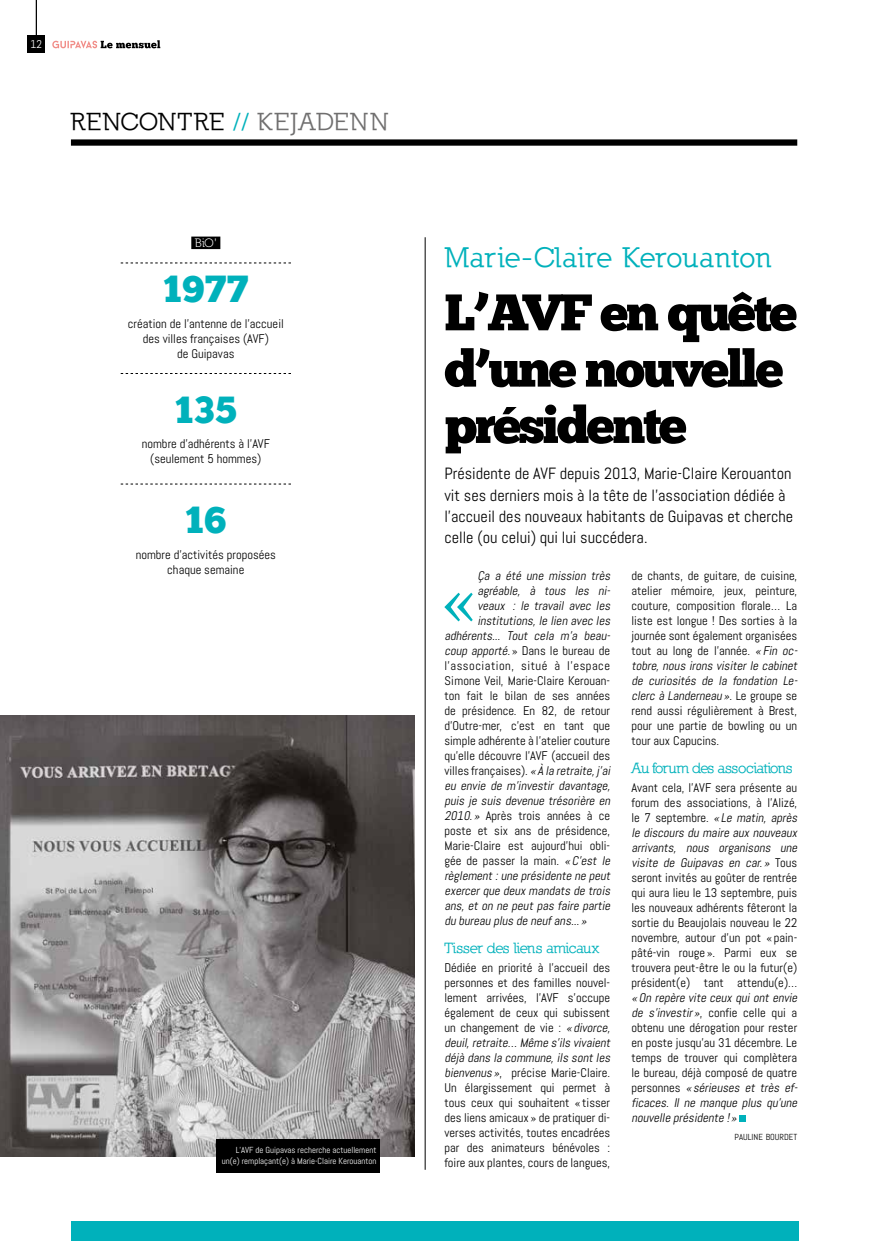
<style>
.page{position:relative;width:869px;height:1241px;background:#fff}
.page>*{position:absolute;margin:0;border:0;box-sizing:border-box;transform-origin:0 0}
.t1{font:76.75px "Abel";color:#00b1bb}
.t2{font:51.25px/56.2px "Chunk Five Ex";letter-spacing:-.05em;color:#000}
.t3{font:37.5px "Chunk Five Ex";letter-spacing:.02em;color:#00b1bb}
.t4{font:700 28.75px "Nilland";letter-spacing:.015em;color:#00b1bb}
.t5{font:700 25px "Nilland";letter-spacing:.05em;color:#000}
.t6{font:16.25px/21.2px "Abel";color:#000}
.t7{font:700 15px "Nilland";letter-spacing:-.03em;color:#00b1bb}
.t8{font:12.5px/15px "Abel";color:#000}
.t9{font:italic 12.5px "Abel";color:#000}
.t10{font:12.5px "Abel";letter-spacing:.04em;color:#000}
.t11{font:12.5px "Nilland";color:#fff}
.t12{font:11.25px "Abel";color:#fff}
.t13{font:8.75px/11.2px "Abel";color:#fff;text-align:right}
.t14{font:8.75px "Abel";color:#000}
.s1{color:#00b1bb}
.s2{color:#706f6f}
.s3{font-style:italic}
</style>
<div class="page">
<hr style="left:36px;top:0;width:1px;height:38px;background:#000">
<div style="left:27px;top:35px;width:18px;height:18px;background:#000"></div>
<div style="left:71px;top:139px;width:725px;height:7px;background:#000"></div>
<div style="left:71px;top:1221px;width:726px;height:19px;background:#00b1bb"></div>
<svg style="left:52px;top:40px;width:108px;height:8px"></svg>
<hr style="left:424px;top:237px;width:1px;height:932px;background:#000">
<img style="left:0;top:715px;width:414px;height:441px">
<div style="left:217px;top:1138px;width:163px;height:34px;background:#000"></div>
<svg style="left:121px;top:373px;width:170px;height:1px"></svg>
<svg style="left:121px;top:262px;width:170px;height:1px"></svg>
<svg style="left:121px;top:483px;width:170px;height:1px"></svg>
<div style="left:191px;top:236px;width:29px;height:13px;background:#000"></div>
<div style="left:739px;top:1115px;width:7px;height:6px;background:#00b1bb"></div>
<p class="t12" style="left:31px;top:37px;width:13px">12</p>
<h3 class="t5" style="left:71px;top:106px;width:318px">RENCONTRE <span class="s1">//</span> <span class="s2">KEJADENN</span></h3>
<p class="t11" style="left:195px;top:236px;width:23px">BiO'</p>
<h3 class="t3" style="left:163px;top:261px;width:87px">1977</h3>
<p class="t8" style="left:128px;top:316px;width:157px;text-align:center">création de l’antenne de l’accueil des villes françaises (AVF)<br>de Guipavas</p>
<h3 class="t3" style="left:175px;top:381px;width:63px">135</h3>
<p class="t8" style="left:142px;top:436px;width:129px;text-align:center">nombre d’adhérents à l’AVF (seulement 5 hommes)</p>
<h3 class="t3" style="left:185px;top:491px;width:43px">16</h3>
<p class="t8" style="left:136px;top:547px;width:142px;text-align:center">nombre d’activités proposées chaque semaine</p>
<p class="t13" style="left:222px;top:1144px;width:156px">L’AVF de Guipavas recherche actuellement un(e) remplaçant(e) à Marie-Claire Kerouanton</p>
<h3 class="t4" style="left:444px;top:240px;width:328px">Marie-Claire Kerouanton</h3>
<h2 class="t2" style="left:444px;top:283px;width:354px">L’AVF en quête d’une nouvelle présidente</h2>
<h3 class="t6" style="left:444px;top:463px;width:350px">Présidente de AVF depuis 2013, Marie-Claire Kerouanton vit ses derniers mois à la tête de l’association dédiée à l’accueil des nouveaux habitants de Guipavas et cherche celle (ou celui) qui lui succédera.</h3>
<p class="t9" style="left:477px;top:567px;width:137px">Ça a été une mission très</p>
<p class="t9" style="left:477px;top:582px;width:137px">agréable, à tous les ni-</p>
<p class="t9" style="left:477px;top:597px;width:137px">veaux : le travail avec les</p>
<p class="t9" style="left:477px;top:612px;width:137px">institutions,le lien avec les</p>
<p class="t9" style="left:444px;top:627px;width:170px">adhérents... Tout cela m’a beau-</p>
<p class="t8" style="left:444px;top:642px;width:167px"><span class="s3">coup apporté.</span>» Dans le bureau de</p>
<p class="t10" style="left:444px;top:657px;width:167px">l’association, situé à l’espace</p>
<p class="t8" style="left:444px;top:672px;width:167px">Simone Veil, Marie-Claire Kerouan-</p>
<p class="t8" style="left:444px;top:687px;width:167px">ton fait le bilan de ses années</p>
<p class="t8" style="left:444px;top:702px;width:167px">de présidence. En 82, de retour</p>
<p class="t8" style="left:444px;top:717px;width:167px">d’Outre-mer, c’est en tant que</p>
<p class="t8" style="left:444px;top:732px;width:167px">simple adhérente à l’atelier couture</p>
<p class="t8" style="left:444px;top:747px;width:167px">qu’elle découvre l’AVF (accueil des</p>
<p class="t8" style="left:444px;top:762px;width:170px">villes françaises). <span class="s3">«À la retraite,j’ai</span></p>
<p class="t9" style="left:444px;top:777px;width:170px">eu envie de m’investir davantage,</p>
<p class="t9" style="left:444px;top:792px;width:170px">puis je suis devenue trésorière en</p>
<p class="t8" style="left:444px;top:807px;width:167px"><span class="s3">2010.»</span> Après trois années à ce</p>
<p class="t8" style="left:444px;top:822px;width:167px">poste et six ans de présidence,</p>
<p class="t8" style="left:444px;top:837px;width:167px">Marie-Claire est aujourd’hui obli-</p>
<p class="t8" style="left:444px;top:852px;width:170px">gée de passer la main. <span class="s3">«C’est le</span></p>
<p class="t9" style="left:444px;top:867px;width:170px">règlement:une présidente ne peut</p>
<p class="t9" style="left:444px;top:882px;width:170px">exercerque deux mandats de trois</p>
<p class="t9" style="left:444px;top:897px;width:170px">ans, et on ne peut pas faire partie</p>
<p class="t9" style="left:444px;top:912px;width:146px">du bureau plus de neufans... »</p>
<p class="t7" style="left:444px;top:939px;width:156px">Tisser des liens amicaux</p>
<p class="t8" style="left:444px;top:960px;width:170px">Dédiée en priorité à l’accueil des personnes et des familles nouvel&shy;lement arrivées, l’AVF s’occupe également de ceux qui subissent un changement de vie : <span class="s3">«divorce, deuil,retraite… Même s’ils vivaient déjà dans la commune,ils sontles bienvenus»</span>, précise Marie-Claire.<br>Un élargissement qui permet à tous ceux qui souhaitent « tisser des liens amicaux » de pratiquer di&shy;verses activités, toutes encadrées par des animateurs bénévoles : foire aux plantes, cours de langues,</p>
<h1 class="t1" style="left:441px;top:549px;width:38px">«</h1>
<p class="t8" style="left:631px;top:567px;width:170px">de chants, de guitare, de cuisine, atelier mémoire, jeux, peinture, couture, composition florale… La liste est longue ! Des sorties à la journée sont également organisées tout au long de l’année. <span class="s3">«Fin oc&shy;tobre, nous irons visiter le cabinet de curiosités de la fondation Le&shy;clerc à Landerneau »</span>. L e g r o u p e s e rend aussi régulièrement à Brest, pour une partie de bowling ou un tour aux Capucins.</p>
<p class="t7" style="left:631px;top:759px;width:163px">Au forum des associations</p>
<p class="t8" style="left:631px;top:780px;width:170px">Avant cela, l’AVF sera présente au forum des associations, à l’Alizé, le 7 septembre. <span class="s3">«Le matin, après le discours du maire aux nouveaux arrivants, nous organisons une visite de Guipavas en car. »</span> To u s seront invités au goûter de rentrée qui aura lieu le 13 septembre, puis les nouveaux adhérents fêteront la sortie du Beaujolais nouveau le 22 novembre, autour d’un pot « pain&shy;pâté-vin rouge ». Parmi eux se trouvera peut-être le ou la futur(e) président(e) tant attendu(e)…</p>
<p class="t8" style="left:631px;top:990px;width:170px"><span class="s3">«On repère vite ceux quiontenvie de s’investir»</span>, confie celle qui a obtenu une dérogation pour rester en poste jusqu’au 31 décembre. Le temps de trouver qui complètera le bureau, déjà composé de quatre p e r s o n n e s <span class="s3">« sérieuses et très ef&shy;ficaces. Il ne manque plus qu’une nouvelle présidente ! »</span></p>
<p class="t14" style="left:734px;top:1130px;width:64px">PAULINE BOURDET</p>
</div>
